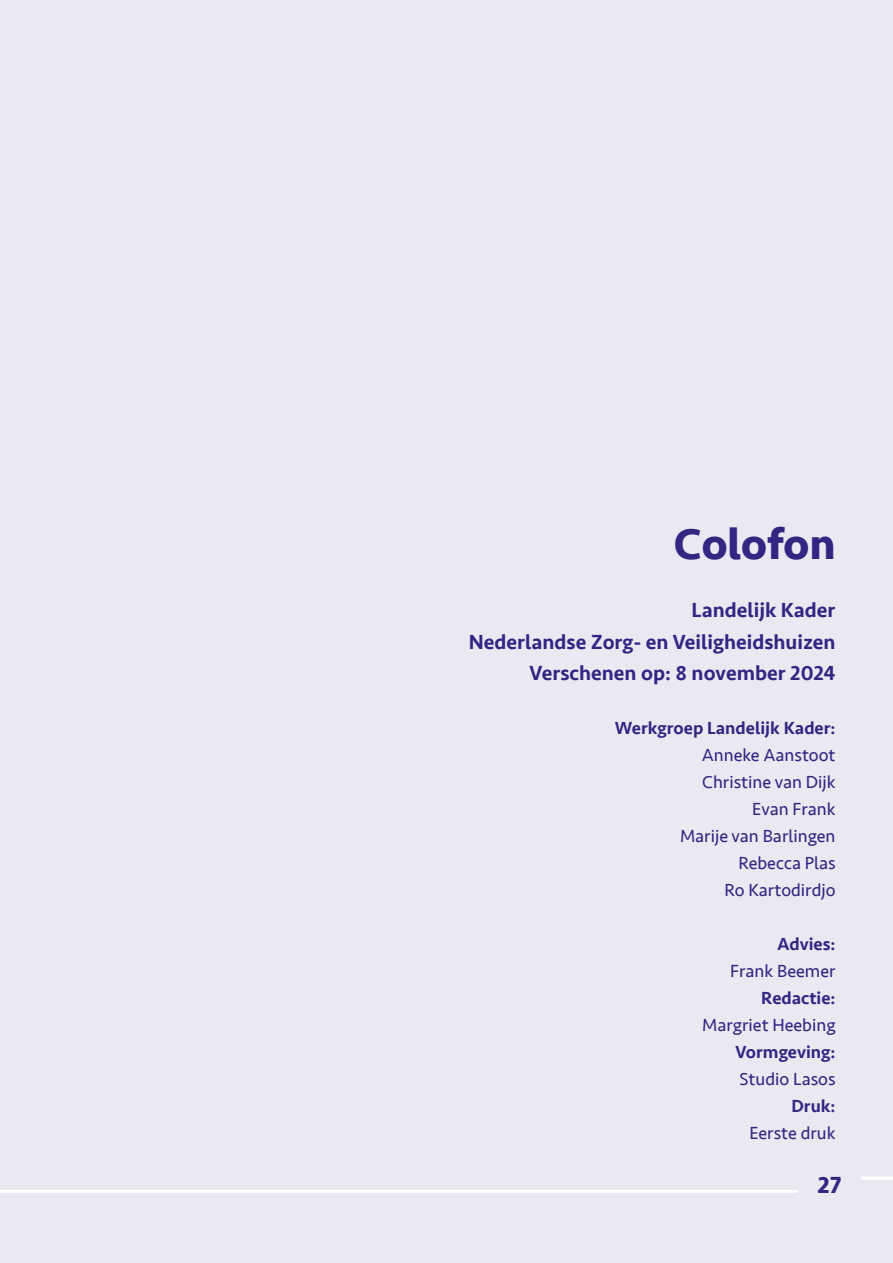
<style>
.page{position:relative;width:893px;height:1263px;background:#eae9f2}
.page>*{position:absolute;margin:0;border:0;box-sizing:border-box;transform-origin:0 0}
.t1{font:700 45px "Seravek";color:#312783}
.t2{font:700 24px "Seravek";color:#312783}
.t3{font:500 21px/31.5px "Seravek";color:#312783;text-align:right}
.t4{font:18px/27px "Seravek";color:#312783;text-align:right}
.t5{font:500 18px "Seravek";color:#312783}
</style>
<div class="page">
<hr style="left:0;top:1190px;width:798px;height:3px;background:#fff">
<hr style="left:861px;top:1177px;width:32px;height:2px;background:#fff">
<h1 class="t1" style="left:674px;top:508px;width:163px">Colofon</h1>
<p class="t3" style="left:469px;top:594px;width:368px">Landelijk Kader<br>Nederlandse Zorg- en Veiligheidshuizen<br>Verschenen op: 8 november 2024</p>
<p class="t5" style="left:615px;top:717px;width:222px">Werkgroep Landelijk Kader:</p>
<p class="t4" style="left:680px;top:742px;width:157px">Anneke Aanstoot<br>Christine van Dijk<br>Evan Frank<br>Marije van Barlingen<br>Rebecca Plas<br>Ro Kartodirdjo</p>
<p class="t5" style="left:777px;top:933px;width:60px">Advies:</p>
<p class="t4" style="left:730px;top:958px;width:107px">Frank Beemer</p>
<p class="t5" style="left:761px;top:987px;width:76px">Redactie:</p>
<p class="t4" style="left:702px;top:1012px;width:135px">Margriet Heebing</p>
<p class="t5" style="left:735px;top:1041px;width:102px">Vormgeving:</p>
<p class="t4" style="left:740px;top:1066px;width:97px">Studio Lasos</p>
<p class="t5" style="left:791px;top:1095px;width:46px">Druk:</p>
<p class="t4" style="left:749px;top:1120px;width:88px">Eerste druk</p>
<h2 class="t2" style="left:818px;top:1165px;width:26px">27</h2>
</div>
